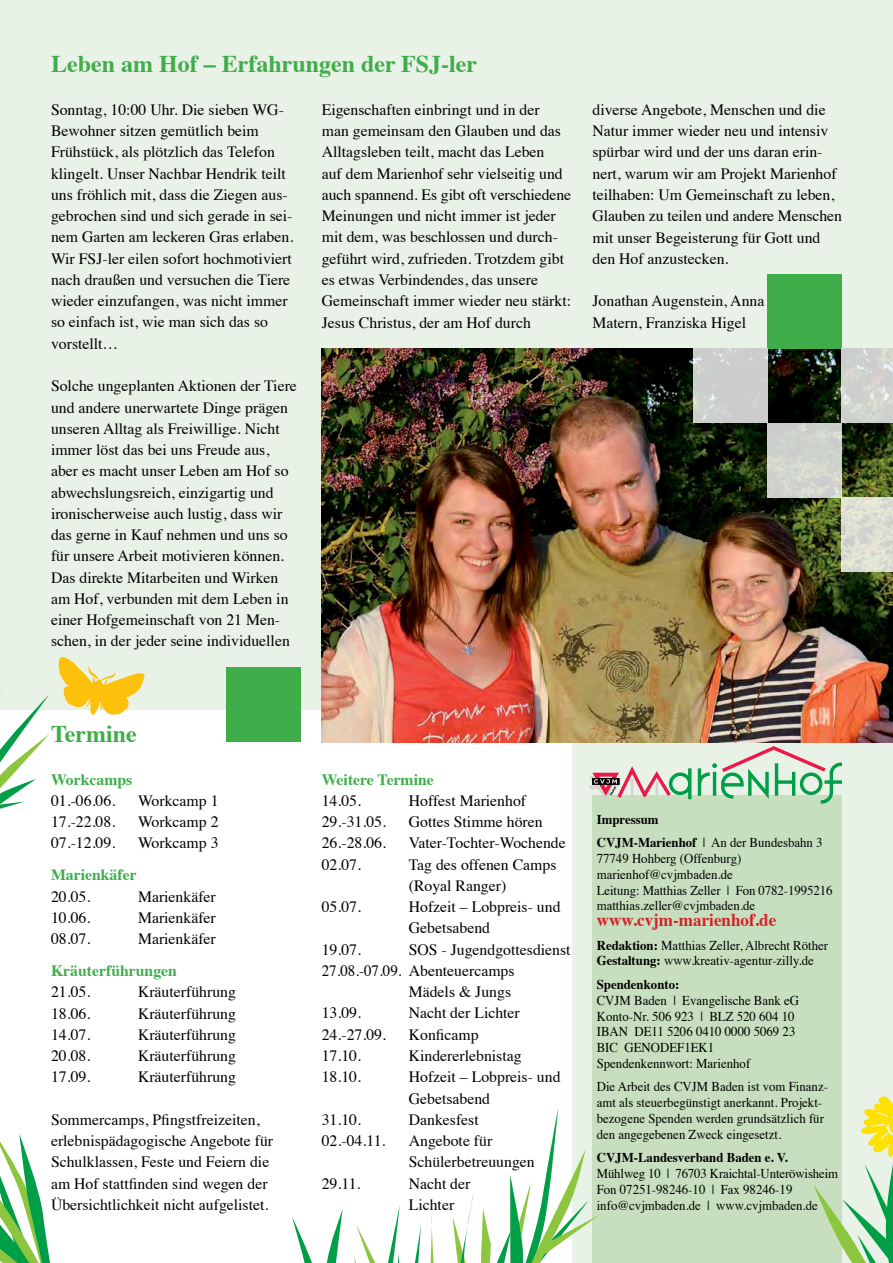
<style>
.page{position:relative;width:893px;height:1263px;background:#e9f2e6}
.page>*{position:absolute;margin:0;border:0;box-sizing:border-box;transform-origin:0 0}
.t1{font:700 24px "Times";color:#3fad49}
.t2{font:700 18px "Times";color:#d22229;scale:.95 1}
.t3{font:15.75px/21.3px "Times";color:#000}
.t4{font:700 15.75px "Times";color:#3fad49}
.t5{font:15.75px "Times";color:#000;scale:.95 1}
.t6{font:13.5px/15.8px "Times";color:#000;scale:.95 1}
.t7{font:700 13.5px/23.7px "Times";color:#000;scale:.95 1}
.s1{font-weight:400}
.s2{font-weight:700}
</style>
<div class="page">
<div style="left:0;top:710px;width:571px;height:553px;background:#fff"></div>
<div style="left:592px;top:795px;width:250px;height:468px;background:#c7dfbe"></div>
<svg style="left:0;top:687px;width:49px;height:122px"></svg>
<svg style="left:59px;top:657px;width:86px;height:58px"></svg>
<svg style="left:814px;top:1096px;width:79px;height:167px"></svg>
<svg style="left:292px;top:1209px;width:51px;height:54px"></svg>
<svg style="left:354px;top:1205px;width:80px;height:58px"></svg>
<svg style="left:453px;top:1108px;width:148px;height:155px"></svg>
<svg style="left:0;top:1134px;width:50px;height:129px"></svg>
<img style="left:322px;top:349px;width:571px;height:393px">
<div style="left:767px;top:274px;width:75px;height:75px;background:#3fad49"></div>
<div style="left:693px;top:349px;width:74px;height:74px;background:#cccdcc"></div>
<svg style="left:842px;top:349px;width:51px;height:74px;background:#d1d4cf"></svg>
<div style="left:767px;top:423px;width:75px;height:74px;background:linear-gradient(to right,#cfd2cd,#d2d4cf)"></div>
<svg style="left:842px;top:497px;width:51px;height:75px;fill:#dddfd3"></svg>
<div style="left:226px;top:668px;width:74px;height:74px;background:#3fad49"></div>
<svg style="left:698px;top:746px;width:144px;height:58px"></svg>
<svg style="left:589px;top:766px;width:102px;height:33px"></svg>
<h1 class="t1" style="left:51px;top:41px;width:428px">Leben am Hof – Erfahrungen der FSJ-ler</h1>
<p class="t3" style="left:51px;top:98px;width:244px">Sonntag, 10:00 Uhr. Die sieben WG-Bewohner sitzen gemütlich beim Frühstück, als plötzlich das Telefon klingelt. Unser Nachbar Hendrik teilt uns fröhlich mit, dass die Ziegen aus&shy;gebrochen sind und sich gerade in sei&shy;nem Garten am leckeren Gras erlaben.<br>Wir FSJ-ler eilen sofort hochmotiviert nach draußen und versuchen die Tiere wieder einzufangen, was nicht immer so einfach ist, wie man sich das so vorstellt…</p>
<p class="t3" style="left:51px;top:374px;width:247px">Solche ungeplanten Aktionen der Tiere und andere unerwartete Dinge prägen unseren Alltag als Freiwillige. Nicht immer löst das bei uns Freude aus, aber es macht unser Leben am Hof so abwechslungsreich, einzigartig und ironischerweise auch lustig, dass wir das gerne in Kauf nehmen und uns so für unsere Arbeit motivieren können.<br>Das direkte Mitarbeiten und Wirken am Hof, verbunden mit dem Leben in einer Hofgemeinschaft von 21 Men&shy;schen, in der jeder seine individuellen</p>
<p class="t3" style="left:322px;top:98px;width:251px">Eigenschaften einbringt und in der<br>man gemeinsam den Glauben und das Alltagsleben teilt, macht das Leben<br>auf dem Marienhof sehr vielseitig und auch spannend. Es gibt oft verschiedene Meinungen und nicht immer ist jeder mit dem, was beschlossen und durch&shy;geführt wird, zufrieden. Trotzdem gibt es etwas Verbindendes, das unsere Gemeinschaft immer wieder neu stärkt:<br>Jesus Christus, der am Hof durch</p>
<p class="t3" style="left:592px;top:98px;width:251px">diverse Angebote, Menschen und die Natur immer wieder neu und intensiv spürbar wird und der uns daran erin&shy;nert, warum wir am Projekt Marienhof teilhaben: Um Gemeinschaft zu leben, Glauben zu teilen und andere Menschen mit unser Begeisterung für Gott und den Hof anzustecken.</p>
<p class="t3" style="left:592px;top:289px;width:173px">Jonathan Augenstein, Anna<br>Matern, Franziska Higel</p>
<h1 class="t1" style="left:51px;top:711px;width:87px">Termine</h1>
<p class="t4" style="left:51px;top:764px;width:83px">Workcamps</p>
<p class="t3" style="left:51px;top:788px;width:66px">01.-06.06.</p>
<p class="t3" style="left:138px;top:788px;width:82px">Workcamp 1</p>
<p class="t3" style="left:51px;top:810px;width:66px">17.-22.08.</p>
<p class="t3" style="left:138px;top:810px;width:82px">Workcamp 2</p>
<p class="t3" style="left:51px;top:831px;width:66px">07.-12.09.</p>
<p class="t3" style="left:138px;top:831px;width:82px">Workcamp 3</p>
<p class="t4" style="left:51px;top:860px;width:87px">Marienkäfer</p>
<p class="t3" style="left:51px;top:884px;width:41px">20.05.</p>
<p class="t3" style="left:138px;top:884px;width:79px">Marienkäfer</p>
<p class="t3" style="left:51px;top:905px;width:41px">10.06.</p>
<p class="t3" style="left:138px;top:905px;width:79px">Marienkäfer</p>
<p class="t3" style="left:51px;top:927px;width:41px">08.07.</p>
<p class="t3" style="left:138px;top:927px;width:79px">Marienkäfer</p>
<p class="t4" style="left:51px;top:955px;width:127px">Kräuterführungen</p>
<p class="t3" style="left:51px;top:980px;width:41px">21.05.</p>
<p class="t3" style="left:138px;top:980px;width:99px">Kräuterführung</p>
<p class="t3" style="left:51px;top:1001px;width:41px">18.06.</p>
<p class="t3" style="left:138px;top:1001px;width:99px">Kräuterführung</p>
<p class="t3" style="left:51px;top:1022px;width:41px">14.07.</p>
<p class="t3" style="left:138px;top:1022px;width:99px">Kräuterführung</p>
<p class="t3" style="left:51px;top:1044px;width:41px">20.08.</p>
<p class="t3" style="left:138px;top:1044px;width:99px">Kräuterführung</p>
<p class="t3" style="left:51px;top:1065px;width:41px">17.09.</p>
<p class="t3" style="left:138px;top:1065px;width:99px">Kräuterführung</p>
<p class="t3" style="left:51px;top:1107px;width:224px">Sommercamps, Pfingstfreizeiten, erlebnispädagogische Angebote für Schulklassen, Feste und Feiern die am Hof stattfinden sind wegen der Übersichtlichkeit nicht aufgelistet.</p>
<p class="t4" style="left:322px;top:764px;width:114px">Weitere Termine</p>
<p class="t3" style="left:322px;top:789px;width:41px">14.05.</p>
<p class="t3" style="left:409px;top:789px;width:119px">Hoffest Marienhof</p>
<p class="t3" style="left:322px;top:810px;width:66px">29.-31.05.</p>
<p class="t3" style="left:409px;top:810px;width:135px">Gottes Stimme hören</p>
<p class="t3" style="left:322px;top:831px;width:66px">26.-28.06.</p>
<p class="t3" style="left:409px;top:831px;width:159px">Vater-Tochter-Wochende</p>
<p class="t3" style="left:322px;top:852px;width:41px">02.07.</p>
<p class="t3" style="left:409px;top:852px;width:149px">Tag des offenen Camps (Royal Ranger)</p>
<p class="t3" style="left:322px;top:895px;width:41px">05.07.</p>
<p class="t3" style="left:409px;top:895px;width:153px">Hofzeit – Lobpreis- und<br>Gebetsabend</p>
<p class="t3" style="left:322px;top:937px;width:41px">19.07.</p>
<p class="t3" style="left:409px;top:937px;width:163px">SOS - Jugendgottesdienst</p>
<p class="t5" style="left:322px;top:956px;width:204px">27.08.-07.09. Abenteuercamps</p>
<p class="t3" style="left:409px;top:980px;width:104px">Mädels &amp; Jungs</p>
<p class="t3" style="left:322px;top:1001px;width:41px">13.09.</p>
<p class="t3" style="left:409px;top:1001px;width:113px">Nacht der Lichter</p>
<p class="t3" style="left:322px;top:1022px;width:66px">24.-27.09.</p>
<p class="t3" style="left:409px;top:1022px;width:71px">Konficamp</p>
<p class="t3" style="left:322px;top:1044px;width:41px">17.10.</p>
<p class="t3" style="left:409px;top:1044px;width:114px">Kindererlebnistag</p>
<p class="t3" style="left:322px;top:1065px;width:41px">18.10.</p>
<p class="t3" style="left:409px;top:1065px;width:153px">Hofzeit – Lobpreis- und<br>Gebetsabend</p>
<p class="t3" style="left:322px;top:1107px;width:41px">31.10.</p>
<p class="t3" style="left:409px;top:1107px;width:71px">Dankesfest</p>
<p class="t3" style="left:322px;top:1129px;width:65px">02.-04.11.</p>
<p class="t3" style="left:409px;top:1129px;width:127px">Angebote für<br>Schülerbetreuungen</p>
<p class="t3" style="left:322px;top:1171px;width:40px">29.11.</p>
<p class="t3" style="left:409px;top:1171px;width:63px">Nacht der<br>Lichter</p>
<p class="t7" style="left:597px;top:806px;width:239px">Impressum<br>CVJM-Marienhof <span class="s1">| An der Bundesbahn 3</span></p>
<p class="t6" style="left:597px;top:849px;width:250px">77749 Hohberg (Offenburg) marienhof@cvjmbaden.de<br>Leitung: Matthias Zeller | Fon 0782-1995216 matthias.zeller@cvjmbaden.de</p>
<p class="t2" style="left:597px;top:903px;width:190px">www.cvjm-marienhof.de</p>
<p class="t6" style="left:597px;top:936px;width:245px"><span class="s2">Redaktion:</span> Matthias Zeller, Albrecht Röther<br><span class="s2">Gestaltung:</span> www.kreativ-agentur-zilly.de</p>
<p class="t7" style="left:597px;top:971px;width:89px">Spendenkonto:</p>
<p class="t6" style="left:597px;top:991px;width:215px">CVJM Baden | Evangelische Bank eG<br>Konto-Nr. 506 923 | BLZ 520 604 10<br>IBAN DE11 5206 0410 0000 5069 23<br>BIC GENODEF1EK1<br>Spendenkennwort: Marienhof</p>
<p class="t6" style="left:597px;top:1078px;width:245px">Die Arbeit des CVJM Baden ist vom Finanz&shy;amt als steuerbegünstigt anerkannt. Projekt&shy;bezogene Spenden werden grundsätzlich für den angegebenen Zweck eingesetzt.</p>
<p class="t7" style="left:597px;top:1144px;width:202px">CVJM-Landesverband Baden e. V.</p>
<p class="t6" style="left:597px;top:1164px;width:256px">Mühlweg 10 | 76703 Kraichtal-Unteröwisheim<br>Fon 07251-98246-10 | Fax 98246-19 info@cvjmbaden.de | www.cvjmbaden.de</p>
</div>
